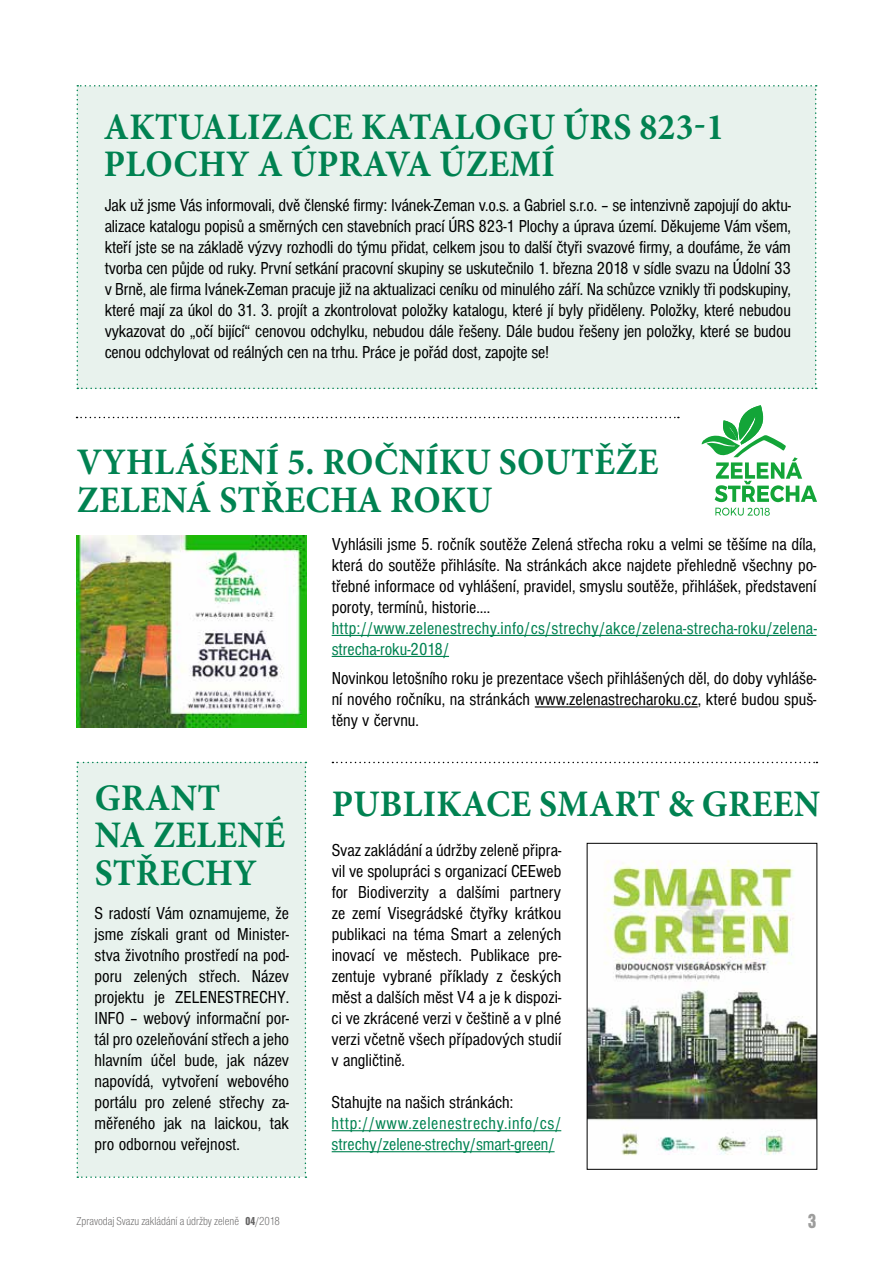
<style>
.page{position:relative;width:893px;height:1263px;background:#fff}
.page>*{position:absolute;margin:0;border:0;box-sizing:border-box;transform-origin:0 0}
.t1{font:700 37.5px/37.5px "Minion Pro";letter-spacing:.01em;color:#008251;scale:.95 1}
.t2{font:900 condensed 21px "Nimbus Sans DCE";color:#9d9d9c;scale:.95 1}
.t3{font:condensed 18px/21px "Nimbus Sans DCE";color:#000;text-align:justify}
.t4{font:condensed 18px/21px "Nimbus Sans DCE";letter-spacing:.02em;color:#008251}
.t5{font:condensed 18px/21px "Nimbus Sans DCE";color:#008251}
.t6{font:300 condensed 12px "Nimbus Sans DCE";color:#646363;scale:.95 1}
.s1{font-weight:900}
</style>
<div class="page">
<div style="left:77px;top:85px;width:740px;height:304px;background:#e8f2ed"></div>
<svg style="left:77px;top:417px;width:602px;height:1px"></svg>
<hr style="left:332px;top:635px;width:484px;height:1px;background:#008251">
<hr style="left:332px;top:656px;width:117px;height:1px;background:#008251">
<hr style="left:535px;top:706px;width:163px;height:1px;background:#000">
<img style="left:77px;top:535px;width:229px;height:193px">
<svg style="left:332px;top:762px;width:485px;height:1px"></svg>
<div style="left:77px;top:762px;width:229px;height:416px;background:#e8f2ed"></div>
<hr style="left:332px;top:1130px;width:229px;height:1px;background:#008251">
<hr style="left:332px;top:1151px;width:223px;height:1px;background:#008251">
<img style="left:589px;top:860px;width:226px;height:296px">
<div style="left:587px;top:843px;width:230px;height:326px;border:1px solid #000"></div>
<svg style="left:702px;top:405px;width:115px;height:97px"></svg>
<svg style="left:715px;top:508px;width:55px;height:8px"></svg>
<h1 class="t1" style="left:104px;top:108px;width:655px">AKTUALIZACE KATALOGU ÚRS 823-1<br>PLOCHY A ÚPRAVA ÚZEMÍ</h1>
<p class="t3" style="left:105px;top:195px;width:688px">Jak už jsme Vás informovali, dvě členské firmy: Ivánek-Zeman v.o.s. a Gabriel s.r.o. – se intenzivně zapojují do aktu&shy;alizace katalogu popisů a směrných cen stavebních prací ÚRS 823-1 Plochy a úprava území. Děkujeme Vám všem, kteří jste se na základě výzvy rozhodli do týmu přidat, celkem jsou to další čtyři svazové firmy, a doufáme, že vám tvorba cen půjde od ruky. První setkání pracovní skupiny se uskutečnilo 1. března 2018 v sídle svazu na Údolní 33 v Brně, ale firma Ivánek-Zeman pracuje již na aktualizaci ceníku od minulého září. Na schůzce vznikly tři podskupiny, které mají za úkol do 31. 3. projít a zkontrolovat položky katalogu, které jí byly přiděleny. Položky, které nebudou vykazovat do „očí bijící“ cenovou odchylku, nebudou dále řešeny. Dále budou řešeny jen položky, které se budou cenou odchylovat od reálných cen na trhu. Práce je pořád dost, zapojte se!</p>
<h1 class="t1" style="left:77px;top:443px;width:614px">VYHLÁŠENÍ 5. ROČNÍKU SOUTĚŽE<br>ZELENÁ STŘECHA ROKU</h1>
<p class="t3" style="left:332px;top:534px;width:486px">Vyhlásili jsme 5. ročník soutěže Zelená střecha roku a velmi se těšíme na díla, která do soutěže přihlásíte. Na stránkách akce najdete přehledně všechny po&shy;třebné informace od vyhlášení, pravidel, smyslu soutěže, přihlášek, představení poroty, termínů, historie….</p>
<p class="t4" style="left:332px;top:618px;width:487px">http://www.zelenestrechy.info/cs/strechy/akce/zelena-strecha-roku/zelena&shy;strecha-roku-2018/</p>
<p class="t3" style="left:332px;top:668px;width:486px">Novinkou letošního roku je prezentace všech přihlášených děl, do doby vyhláše&shy;ní nového ročníku, na stránkách www.zelenastrecharoku.cz, které budou spuš&shy;těny v červnu.</p>
<h1 class="t1" style="left:95px;top:778px;width:202px">GRANT<br>NA ZELENÉ<br>STŘECHY</h1>
<p class="t3" style="left:95px;top:903px;width:196px">S radostí Vám oznamujeme, že jsme získali grant od Minister&shy;stva životního prostředí na pod&shy;poru zelených střech. Název projektu je ZELENESTRECHY.<br>INFO – webový informační por&shy;tál pro ozeleňování střech a jeho hlavním účel bude, jak název napovídá, vytvoření webového portálu pro zelené střechy za&shy;měřeného jak na laickou, tak pro odbornou veřejnost.</p>
<h1 class="t1" style="left:332px;top:785px;width:516px">PUBLIKACE SMART &amp; GREEN</h1>
<p class="t3" style="left:332px;top:840px;width:231px">Svaz zakládání a údržby zeleně připra&shy;vil ve spolupráci s organizací CEEweb for Biodiverzity a dalšími partnery ze zemí Visegrádské čtyřky krátkou publikaci na téma Smart a zelených inovací ve městech. Publikace pre&shy;zentuje vybrané příklady z českých měst a dalších měst V4 a je k dispozi&shy;ci ve zkrácené verzi v češtině a v plné verzi včetně všech případových studií v angličtině.</p>
<p class="t3" style="left:332px;top:1092px;width:183px">Stahujte na našich stránkách:</p>
<p class="t5" style="left:332px;top:1113px;width:231px">http://www.zelenestrechy.info/cs/ strechy/zelene-strechy/smart-green/</p>
<p class="t6" style="left:77px;top:1214px;width:216px">Zpravodaj Svazu zakládání a údržby zeleně <span class="s1">04</span>/2018</p>
<p class="t2" style="left:808px;top:1210px;width:11px">3</p>
</div>
